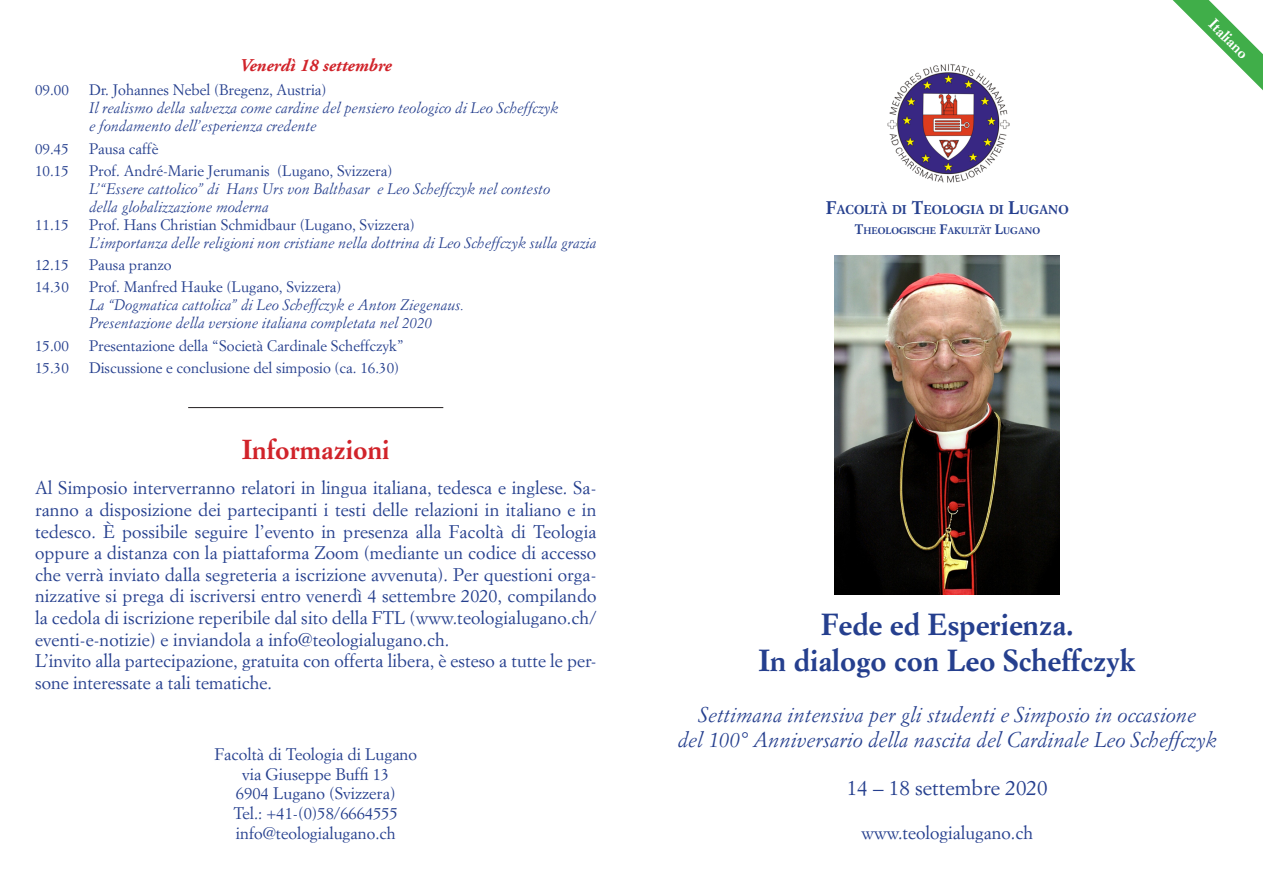
<style>
.page{position:relative;width:1263px;height:893px;background:#fff}
.page>*{position:absolute;margin:0;border:0;box-sizing:border-box;transform-origin:0 0}
.t1{font:700 30px "Simoncini Garamond Std";color:#253f8e}
.Titolo_rosso_centrat{font:700 27px "Simoncini Garamond Std";color:#d1232a}
.t2{font:italic 21px "Simoncini Garamond Std";color:#253f8e}
.t3{font:21px "Simoncini Garamond Std";color:#253f8e}
.t4{font:18px/21.6px "Simoncini Garamond Std";color:#253f8e;text-align:justify}
.Titolo_blu_maiuscole{font:italic 700 18px "Adobe Garamond Pro";color:#d1232a}
.t5{font:16.5px "Simoncini Garamond Std";color:#253f8e}
.Testo_-_Simoncini{font:italic 15px "Simoncini Garamond Std";color:#253f8e}
.Testo_-_Simoncini-2{font:15px "Simoncini Garamond Std";color:#253f8e}
.Titolo_rosso_centrat-2{font:700 15px "Simoncini Garamond Std";color:#fff}
.t6{font:700 12.6px "Simoncini Garamond Std";color:#253f8e}
.t7{font:700 9.45px "Simoncini Garamond Std";color:#253f8e}
.s1{font-size:18px}
.s2{font-size:13.5px}
</style>
<div class="page">
<img style="left:887px;top:63px;width:123px;height:120px">
<img style="left:835px;top:255px;width:224px;height:339px">
<svg style="left:1173px;top:0;width:90px;height:90px"></svg>
<hr style="left:188px;top:407px;width:255px;height:1px;background:#231f20">
<p class="Titolo_blu_maiuscole" style="left:240px;top:55px;width:154px">Venerdì 18 settembre</p>
<p class="Testo_-_Simoncini-2" style="left:35px;top:81px;width:35px">09.00</p>
<p class="Testo_-_Simoncini-2" style="left:89px;top:81px;width:239px">Dr. Johannes Nebel (Bregenz, Austria)</p>
<p class="Testo_-_Simoncini" style="left:89px;top:99px;width:471px">Il realismo della salvezza come cardine del pensiero teologico di Leo Scheffczyk</p>
<p class="Testo_-_Simoncini" style="left:89px;top:117px;width:229px">e fondamento dell’esperienza credente</p>
<p class="Testo_-_Simoncini-2" style="left:35px;top:139px;width:35px">09.45</p>
<p class="Testo_-_Simoncini-2" style="left:89px;top:139px;width:71px">Pausa caffè</p>
<p class="Testo_-_Simoncini-2" style="left:35px;top:161px;width:35px">10.15</p>
<p class="Testo_-_Simoncini-2" style="left:89px;top:161px;width:305px">Prof. André-Marie Jerumanis (Lugano, Svizzera)</p>
<p class="Testo_-_Simoncini" style="left:89px;top:180px;width:463px">L’“Essere cattolico” di Hans Urs von Balthasar e Leo Scheffczyk nel contesto</p>
<p class="Testo_-_Simoncini" style="left:89px;top:198px;width:181px">della globalizzazione moderna</p>
<p class="Testo_-_Simoncini-2" style="left:35px;top:215px;width:35px">11.15</p>
<p class="Testo_-_Simoncini-2" style="left:89px;top:215px;width:327px">Prof. Hans Christian Schmidbaur (Lugano, Svizzera)</p>
<p class="Testo_-_Simoncini" style="left:89px;top:234px;width:509px">L’importanza delle religioni non cristiane nella dottrina di Leo Scheffczyk sulla grazia</p>
<p class="Testo_-_Simoncini-2" style="left:35px;top:256px;width:35px">12.15</p>
<p class="Testo_-_Simoncini-2" style="left:89px;top:256px;width:84px">Pausa pranzo</p>
<p class="Testo_-_Simoncini-2" style="left:35px;top:278px;width:35px">14.30</p>
<p class="Testo_-_Simoncini-2" style="left:89px;top:278px;width:254px">Prof. Manfred Hauke (Lugano, Svizzera)</p>
<p class="Testo_-_Simoncini" style="left:89px;top:296px;width:377px">La “Dogmatica cattolica” di Leo Scheffczyk e Anton Ziegenaus.</p>
<p class="Testo_-_Simoncini" style="left:89px;top:314px;width:344px">Presentazione della versione italiana completata nel 2020</p>
<p class="Testo_-_Simoncini-2" style="left:35px;top:336px;width:35px">15.00</p>
<p class="Testo_-_Simoncini-2" style="left:89px;top:336px;width:317px">Presentazione della “Società Cardinale Scheffczyk”</p>
<p class="Testo_-_Simoncini-2" style="left:35px;top:358px;width:35px">15.30</p>
<p class="Testo_-_Simoncini-2" style="left:89px;top:358px;width:312px">Discussione e conclusione del simposio (ca. 16.30)</p>
<p class="Titolo_rosso_centrat" style="left:242px;top:432px;width:150px">Informazioni</p>
<p class="t4" style="left:35px;top:477px;width:563px">Al Simposio interverranno relatori in lingua italiana, tedesca e inglese. Sa&shy;ranno a disposizione dei partecipanti i testi delle relazioni in italiano e in tedesco. È possibile seguire l’evento in presenza alla Facoltà di Teologia oppure a distanza con la piattaforma Zoom (mediante un codice di accesso che verrà inviato dalla segreteria a iscrizione avvenuta). Per questioni orga&shy;nizzative si prega di iscriversi entro venerdì 4 settembre 2020, compilando la cedola di iscrizione reperibile dal sito della FTL (www.teologialugano.ch/ eventi-e-notizie) e inviandola a info@teologialugano.ch.</p>
<p class="t4" style="left:35px;top:650px;width:563px">L’invito alla partecipazione, gratuita con offerta libera, è esteso a tutte le per&shy;sone interessate a tali tematiche.</p>
<p class="t5" style="left:214px;top:744px;width:204px">Facoltà di Teologia di Lugano</p>
<p class="t5" style="left:242px;top:764px;width:149px">via Giuseppe Buffi 13</p>
<p class="t5" style="left:236px;top:783px;width:161px">6904 Lugano (Svizzera)</p>
<p class="t5" style="left:233px;top:803px;width:166px">Tel.: +41-(0)58/6664555</p>
<p class="t5" style="left:236px;top:823px;width:161px">info@teologialugano.ch</p>
<p class="t6" style="left:826px;top:201px;width:244px"><span class="s1">F</span>ACOLTÀ DI <span class="s1">T</span>EOLOGIA DI <span class="s1">L</span>UGANO</p>
<p class="t7" style="left:854px;top:225px;width:187px"><span class="s2">T</span>HEOLOGISCHE <span class="s2">F</span>AKULTÄT <span class="s2">L</span>UGANO</p>
<p class="Titolo_rosso_centrat-2" style="left:1218px;top:15px;width:50px;rotate:45deg">Italiano</p>
<p class="t1" style="left:821px;top:606px;width:255px">Fede ed Esperienza.</p>
<p class="t1" style="left:758px;top:642px;width:379px">In dialogo con Leo Scheffczyk</p>
<p class="t2" style="left:698px;top:702px;width:499px">Settimana intensiva per gli studenti e Simposio in occasione</p>
<p class="t2" style="left:678px;top:727px;width:540px">del 100° Anniversario della nascita del Cardinale Leo Scheffczyk</p>
<p class="t3" style="left:847px;top:775px;width:202px">14 – 18 settembre 2020</p>
<p class="t4" style="left:861px;top:821px;width:173px">www.teologialugano.ch</p>
</div>
